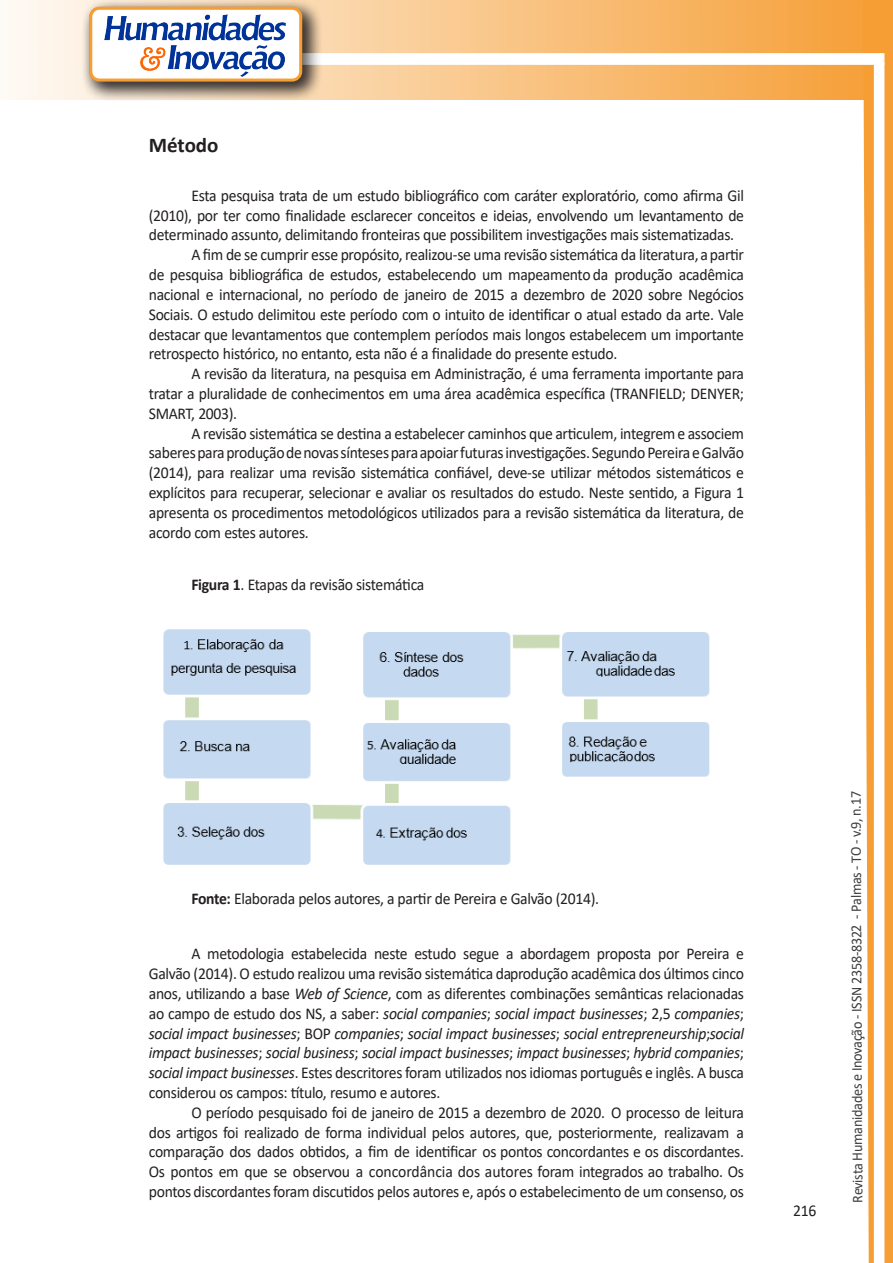
<style>
.page{position:relative;width:893px;height:1263px;background:#fff}
.page>*{position:absolute;margin:0;border:0;box-sizing:border-box;transform-origin:0 0}
.Titulo_2{font:700 21px "Calibri";color:#231f20}
.texto{font:16.5px/19.8px "Calibri";letter-spacing:-.02em;color:#231f20;text-align:justify;scale:.95 1}
.t1{font:15px "Calibri";letter-spacing:-.025em;color:#3e3e3f;scale:.95 1}
.s1{font-weight:700}
.s2{font-style:italic}
</style>
<div class="page">
<svg style="left:5px;top:0;width:858px;height:100px;background:#f9c484"></svg>
<div style="left:302px;top:53px;width:582px;height:12px;background:#fff;border:2px solid #fff"></div>
<svg style="left:863px;top:0;width:30px;height:1263px"></svg>
<div style="left:81px;top:0;width:241px;height:102px;background:#231f20;opacity:.75"></div>
<div style="left:91px;top:8px;width:210px;height:72px;background:#fff;border-radius:9px"></div>
<img style="left:104px;top:14px;width:181px;height:62px">
<div style="left:89px;top:7px;width:213px;height:75px;border:3px solid #f69e34;border-radius:9px"></div>
<img style="left:163px;top:629px;width:547px;height:236px">
<p class="Titulo_2" style="left:149px;top:130px;width:71px">Método</p>
<p class="texto" style="left:149px;top:185px;width:628px;text-indent:43px">Esta pesquisa trata de um estudo bibliográfico com caráter exploratório, como afirma Gil (2010), por ter como finalidade esclarecer conceitos e ideias, envolvendo um levantamento de determinado assunto, delimitando fronteiras que possibilitem investigações mais sistematizadas.</p>
<p class="texto" style="left:149px;top:244px;width:628px;text-indent:43px">A fim de se cumprir esse propósito, realizou-se uma revisão sistemática da literatura, a partir de pesquisa bibliográfica de estudos, estabelecendo um mapeamento da produção acadêmica nacional e internacional, no período de janeiro de 2015 a dezembro de 2020 sobre Negócios Sociais. O estudo delimitou este período com o intuito de identificar o atual estado da arte. Vale destacar que levantamentos que contemplem períodos mais longos estabelecem um importante retrospecto histórico, no entanto, esta não é a finalidade do presente estudo.</p>
<p class="texto" style="left:149px;top:363px;width:628px;text-indent:43px">A revisão da literatura, na pesquisa em Administração, é uma ferramenta importante para tratar a pluralidade de conhecimentos em uma área acadêmica específica (TRANFIELD; DENYER; SMART, 2003).</p>
<p class="texto" style="left:149px;top:423px;width:628px;text-indent:43px">A revisão sistemática se destina a estabelecer caminhos que articulem, integrem e associem saberes para produção de novas sínteses para apoiar futuras investigações. Segundo Pereira e Galvão (2014), para realizar uma revisão sistemática confiável, deve-se utilizar métodos sistemáticos e explícitos para recuperar, selecionar e avaliar os resultados do estudo. Neste sentido, a Figura 1 apresenta os procedimentos metodológicos utilizados para a revisão sistemática da literatura, de acordo com estes autores.</p>
<p class="texto" style="left:191px;top:574px;width:247px"><span class="s1">Figura 1</span>. Etapas da revisão sistemática</p>
<p class="texto" style="left:191px;top:888px;width:431px"><span class="s1">Fonte:</span> Elaborada pelos autores, a partir de Pereira e Galvão (2014).</p>
<p class="texto" style="left:149px;top:943px;width:628px;text-indent:43px">A metodologia estabelecida neste estudo segue a abordagem proposta por Pereira e Galvão (2014). O estudo realizou uma revisão sistemática da produção acadêmica dos últimos cinco anos, utilizando a base <span class="s2">Web of Science</span>, com as diferentes combinações semânticas relacionadas ao campo de estudo dos NS, a saber: <span class="s2">social companies</span>; <span class="s2">social impact businesses</span>; 2,5 <span class="s2">companies</span>; <span class="s2">social impact businesses</span>; BOP <span class="s2">companies</span>; <span class="s2">social impact businesses</span>; <span class="s2">social entrepreneurship</span>; <span class="s2">social impact businesses</span>; <span class="s2">social business</span>; <span class="s2">social impact businesses</span>; <span class="s2">impact businesses</span>; <span class="s2">hybrid companies</span>; <span class="s2">social impact businesses</span>. Estes descritores foram utilizados nos idiomas português e inglês. A busca considerou os campos: título, resumo e autores.</p>
<p class="texto" style="left:149px;top:1102px;width:628px;text-indent:43px">O período pesquisado foi de janeiro de 2015 a dezembro de 2020. O processo de leitura dos artigos foi realizado de forma individual pelos autores, que, posteriormente, realizavam a comparação dos dados obtidos, a fim de identificar os pontos concordantes e os discordantes.<br>Os pontos em que se observou a concordância dos autores foram integrados ao trabalho. Os pontos discordantes foram discutidos pelos autores e, após o estabelecimento de um consenso, os</p>
<p class="texto" style="left:793px;top:1200px;width:26px">216</p>
<p class="t1" style="left:846px;top:1203px;width:435px;rotate:-90deg">Revista Humanidades e Inovação - ISSN 2358-8322 - Palmas - TO - v.9, n.17</p>
</div>
